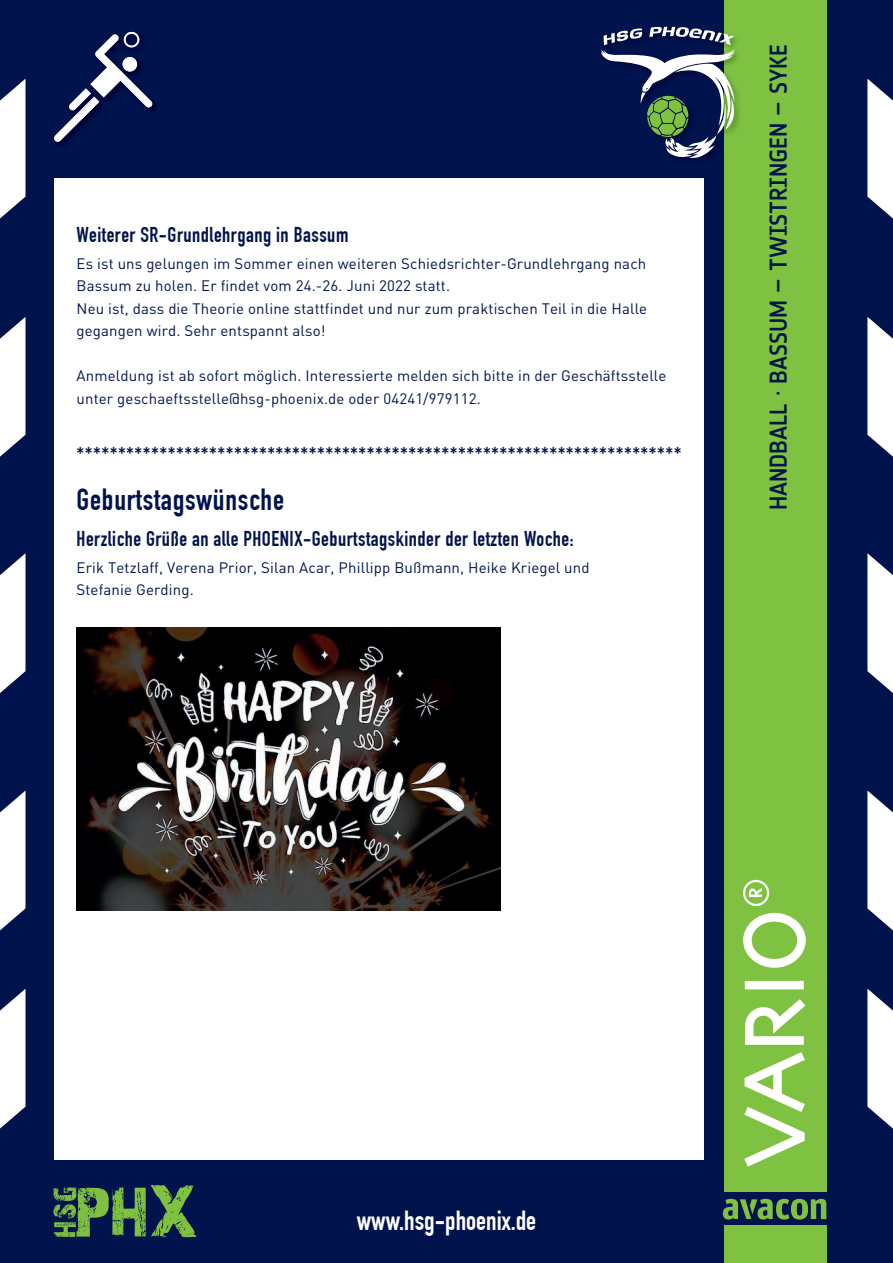
<style>
.page{position:relative;width:893px;height:1263px;background:#00134d}
.page>*{position:absolute;margin:0;border:0;box-sizing:border-box;transform-origin:0 0}
.t1{font:700 30px "DIN Condensed";letter-spacing:.025em;color:#00134d}
.t2{font:700 27px "DIN Condensed";color:#fff}
.t3{font:500 24px "Notes Soft";color:#001547}
.t4{font:700 21px "DIN Condensed";letter-spacing:.025em;color:#00134d}
.t5{font:15px/22.5px "DIN";letter-spacing:.01em;color:#00134d}
</style>
<div class="page">
<svg style="left:53px;top:1185px;width:143px;height:52px"></svg>
<div style="left:724px;top:0;width:102px;height:1046px;background:#7fc241"></div>
<div style="left:724px;top:1037px;width:102px;height:154px;background:#7fc241"></div>
<div style="left:724px;top:1225px;width:102px;height:38px;background:#7fc241"></div>
<div style="left:54px;top:179px;width:650px;height:981px;background:#fff"></div>
<svg style="left:723px;top:1199px;width:103px;height:20px"></svg>
<svg style="left:745px;top:981px;width:59px;height:8px"></svg>
<svg style="left:744px;top:1052px;width:61px;height:114px"></svg>
<svg style="left:743px;top:913px;width:63px;height:55px"></svg>
<svg style="left:745px;top:999px;width:60px;height:46px"></svg>
<svg style="left:743px;top:880px;width:26px;height:26px"></svg>
<img style="left:152px;top:101px;width:4px;height:10px">
<svg style="left:54px;top:32px;width:98px;height:110px"></svg>
<img style="left:658px;top:26px;width:81px;height:102px">
<svg style="left:601px;top:27px;width:134px;height:133px"></svg>
<svg style="left:0;top:317px;width:26px;height:140px;background:#d2d6e0"></svg>
<svg style="left:867px;top:317px;width:26px;height:140px;background:#d2d6e0"></svg>
<svg style="left:0;top:79px;width:26px;height:140px;background:#d2d6e0"></svg>
<svg style="left:867px;top:79px;width:26px;height:140px;background:#d2d6e0"></svg>
<svg style="left:0;top:553px;width:26px;height:140px;background:#d2d6e0"></svg>
<svg style="left:867px;top:553px;width:26px;height:140px;background:#d2d6e0"></svg>
<svg style="left:0;top:989px;width:26px;height:140px;background:#d2d6e0"></svg>
<svg style="left:867px;top:989px;width:26px;height:140px;background:#d2d6e0"></svg>
<svg style="left:0;top:790px;width:26px;height:141px"></svg>
<svg style="left:867px;top:790px;width:26px;height:141px"></svg>
<img style="left:77px;top:628px;width:424px;height:282px">
<h3 class="t4" style="left:77px;top:222px;width:273px">Weiterer SR-Grundlehrgang in Bassum</h3>
<p class="t5" style="left:77px;top:252px;width:572px">Es ist uns gelungen im Sommer einen weiteren Schiedsrichter-Grundlehrgang nach Bassum zu holen. Er findet vom 24.-26. Juni 2022 statt.<br>Neu ist, dass die Theorie online stattfindet und nur zum praktischen Teil in die Halle gegangen wird. Sehr entspannt also!</p>
<p class="t5" style="left:77px;top:364px;width:591px">Anmeldung ist ab sofort möglich. Interessierte melden sich bitte in der Geschäftsstelle unter geschaeftsstelle@hsg-phoenix.de oder 04241/979112.</p>
<h3 class="t4" style="left:77px;top:442px;width:607px">*************************************************************************</h3>
<h1 class="t1" style="left:77px;top:482px;width:209px">Geburtstagswünsche</h1>
<h3 class="t4" style="left:77px;top:526px;width:499px">Herzliche Grüße an alle PHOENIX-Geburtstagskinder der letzten Woche:</h3>
<p class="t5" style="left:77px;top:556px;width:515px">Erik Tetzlaff, Verena Prior, Silan Acar, Phillipp Bußmann, Heike Kriegel und<br>Stefanie Gerding.</p>
<h3 class="t3" style="left:765px;top:510px;width:467px;rotate:-90deg">HANDBALL · BASSUM – TWISTRINGEN – SYKE</h3>
<h2 class="t2" style="left:357px;top:1205px;width:181px">www.hsg-phoenix.de</h2>
</div>
